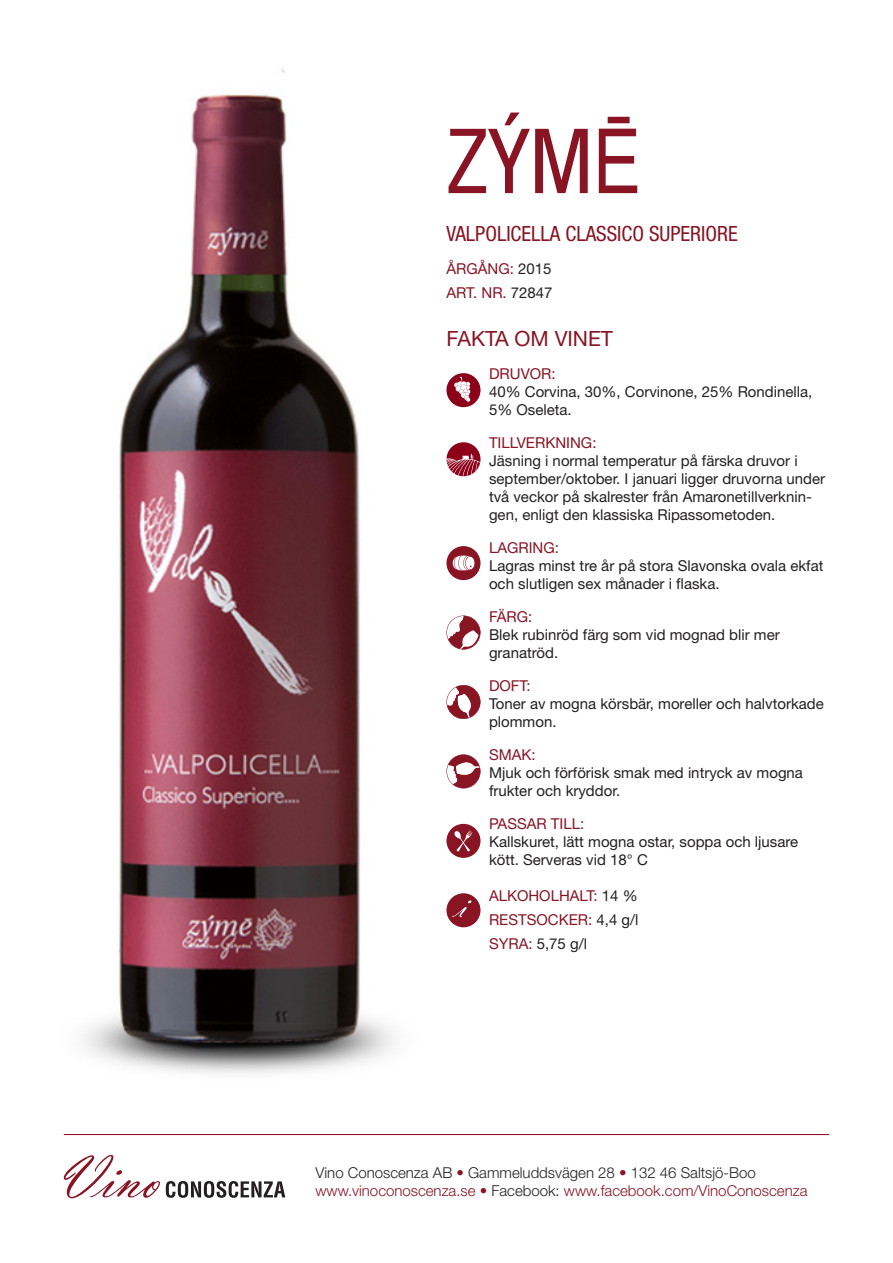
<style>
.page{position:relative;width:893px;height:1263px;background:#fff}
.page>*{position:absolute;margin:0;border:0;box-sizing:border-box;transform-origin:0 0}
.t1{font:condensed 90px "Helvetica Neue LT Std";color:#881424}
.t2{font:condensed 21px "Helvetica Neue LT Std";color:#881424}
.t3{font:21px "Helvetica Neue LT Std";color:#881424}
.t4{font:15px/18px "Helvetica Neue LT Std";color:#231f20}
.t5{font:15px "Helvetica Neue LT Std";color:#881424}
.t6{font:300 15px "Helvetica Neue LT Std";color:#881424}
.t7{font:300 15px "Helvetica Neue LT Std";color:#231f20}
.s1{font-family:"Arial";font-stretch:normal}
.s2{color:#231f20}
.s3{color:#881424}
</style>
<div class="page">
<img style="left:84px;top:69px;width:311px;height:1005px">
<div style="left:446px;top:373px;width:34px;height:34px;background:#8c001a;border-radius:50%"></div>
<svg style="left:454px;top:377px;width:16px;height:25px"></svg>
<hr style="left:64px;top:1134px;width:765px;height:1px;background:#8c001a">
<svg style="left:64px;top:1155px;width:96px;height:43px"></svg>
<svg style="left:166px;top:1181px;width:119px;height:17px"></svg>
<svg style="left:446px;top:442px;width:34px;height:34px"></svg>
<svg style="left:446px;top:615px;width:34px;height:34px"></svg>
<svg style="left:446px;top:685px;width:34px;height:34px"></svg>
<svg style="left:446px;top:754px;width:35px;height:35px"></svg>
<div style="left:446px;top:546px;width:34px;height:34px;background:#881424;border-radius:50%"></div>
<svg style="left:452px;top:555px;width:23px;height:16px"></svg>
<div style="left:446px;top:824px;width:34px;height:34px;background:#881424;border-radius:50%"></div>
<svg style="left:454px;top:830px;width:18px;height:21px"></svg>
<div style="left:446px;top:893px;width:34px;height:34px;background:#881424;border-radius:50%"></div>
<svg style="left:452px;top:900px;width:19px;height:17px"></svg>
<p class="t1" style="left:446px;top:109px;width:196px">ZÝM<span class="s1">Ē</span></p>
<p class="t2" style="left:446px;top:222px;width:293px">VALPOLICELLA CLASSICO SUPERIORE</p>
<p class="t5" style="left:446px;top:260px;width:107px">ÅRGÅNG: <span class="s2">2015</span></p>
<p class="t5" style="left:446px;top:284px;width:108px">ART. NR. <span class="s2">72847</span></p>
<p class="t3" style="left:446px;top:326px;width:168px">FAKTA OM VINET</p>
<p class="t4" style="left:489px;top:365px;width:325px"><span class="s3">DRUVOR:<br></span>40% Corvina, 30%, Corvinone, 25% Rondinella,<br>5% Oseleta.</p>
<p class="t4" style="left:489px;top:434px;width:338px"><span class="s3">TILLVERKNING:<br></span>Jäsning i normal temperatur på färska druvor i september/oktober. I januari ligger druvorna under två veckor på skalrester från Amaronetillverknin&shy;gen, enligt den klassiska Ripassometoden.</p>
<p class="t5" style="left:489px;top:539px;width:71px">LAGRING:</p>
<p class="t4" style="left:489px;top:557px;width:336px">Lagras minst tre år på stora Slavonska ovala ekfat och slutligen sex månader i flaska.</p>
<p class="t5" style="left:489px;top:608px;width:45px">FÄRG:</p>
<p class="t4" style="left:489px;top:626px;width:292px">Blek rubinröd färg som vid mognad blir mer granatröd.</p>
<p class="t5" style="left:489px;top:677px;width:43px">DOFT:</p>
<p class="t4" style="left:489px;top:695px;width:336px">Toner av mogna körsbär, moreller och halvtorkade plommon.</p>
<p class="t5" style="left:489px;top:746px;width:48px">SMAK:</p>
<p class="t4" style="left:489px;top:764px;width:315px">Mjuk och förförisk smak med intryck av mogna frukter och kryddor.</p>
<p class="t5" style="left:489px;top:815px;width:97px">PASSAR TILL:</p>
<p class="t4" style="left:489px;top:833px;width:311px">Kallskuret, lätt mogna ostar, soppa och ljusare kött. Serveras vid 18° C</p>
<p class="t5" style="left:489px;top:887px;width:150px">ALKOHOLHALT: <span class="s2">14 %</span></p>
<p class="t5" style="left:489px;top:911px;width:151px">RESTSOCKER: <span class="s2">4,4 g/l</span></p>
<p class="t4" style="left:489px;top:935px;width:100px"><span class="s3">SYRA:</span> 5,75 g/l</p>
<p class="t7" style="left:315px;top:1163px;width:442px">Vino Conoscenza AB <span class="s3">•</span> Gammeluddsvägen 28 <span class="s3">•</span> 132 46 Saltsjö-Boo</p>
<p class="t6" style="left:315px;top:1181px;width:493px">www.vinoconoscenza.se • <span class="s2">Facebook:</span> www.facebook.com/VinoConoscenza</p>
</div>
